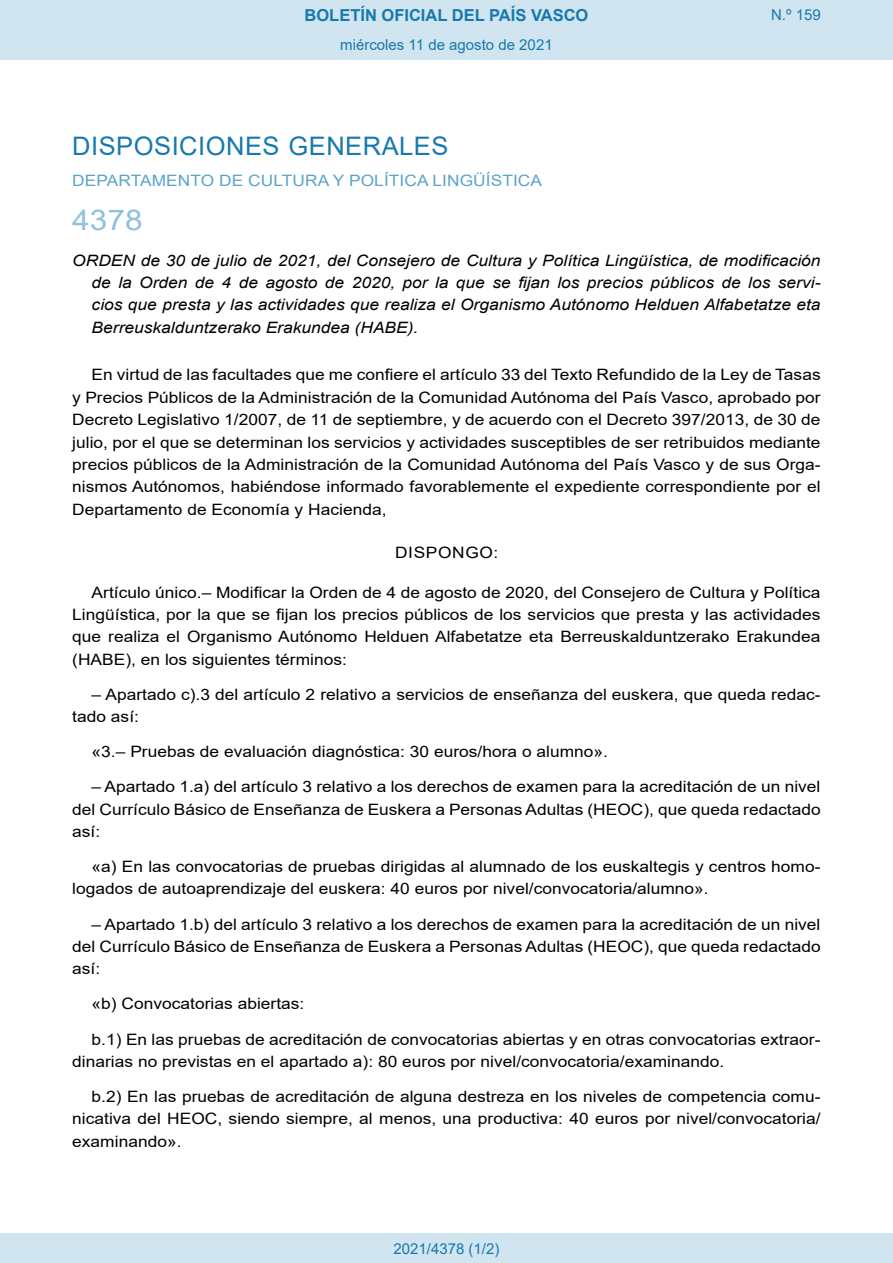
<style>
.page{position:relative;width:893px;height:1263px;background:#fff}
.page>*{position:absolute;margin:0;border:0;box-sizing:border-box;transform-origin:0 0}
.BOPVOrden{font:28.5px "Arial";color:#90c0db;scale:1.11 1}
.BOPVSeccion{font:25.5px "Arial";letter-spacing:.02em;color:#1879ad}
.t1{font:700 16.5px "Arial";color:#1879ad}
.BOPVDetalle{font:15.6px/22.4px "Arial";color:#000;text-align:justify;scale:1.11 1}
.BOPVTitulo{font:italic 15.6px/22.4px "Arial";color:#000;text-align:justify;scale:1.11 1}
.BOPVOrganismo{font:15.6px "Arial";letter-spacing:.005em;color:#5ea4ca;scale:1.11 1}
.BOPVClave{font:15.6px "Arial";letter-spacing:.035em;color:#000;scale:1.11 1}
.Paginacion_Centro{font:15px "Arial";color:#1879ad}
</style>
<div class="page">
<div style="left:0;top:0;width:893px;height:60px;background:#d0e5f0"></div>
<div style="left:0;top:1233px;width:893px;height:30px;background:#d0e5f0"></div>
<p class="t1" style="left:305px;top:3px;width:285px">BOLETÍN OFICIAL DEL PAÍS VASCO</p>
<p class="Paginacion_Centro" style="left:340px;top:35px;width:214px">miércoles 11 de agosto de 2021</p>
<p class="Paginacion_Centro" style="left:771px;top:5px;width:51px">N.º 159</p>
<p class="BOPVSeccion" style="left:72px;top:128px;width:378px">DISPOSICIONES GENERALES</p>
<p class="BOPVOrganismo" style="left:72px;top:170px;width:425px">DEPARTAMENTO DE CULTURA Y POLÍTICA LINGÜÍSTICA</p>
<p class="BOPVOrden" style="left:72px;top:201px;width:65px">4378</p>
<p class="BOPVTitulo" style="left:92px;top:249px;width:658px;text-indent:-19px">ORDEN de 30 de julio de 2021, del Consejero de Cultura y Política Lingüística, de modificación de la Orden de 4 de agosto de 2020, por la que se fijan los precios públicos de los servi&shy;cios que presta y las actividades que realiza el Organismo Autónomo Helduen Alfabetatze eta Berreuskalduntzerako Erakundea (HABE).</p>
<p class="BOPVDetalle" style="left:72px;top:364px;width:676px;text-indent:19px">En virtud de las facultades que me confiere el artículo 33 del Texto Refundido de la Ley de Tasas y Precios Públicos de la Administración de la Comunidad Autónoma del País Vasco, aprobado por Decreto Legislativo 1/2007, de 11 de septiembre, y de acuerdo con el Decreto 397/2013, de 30 de julio, por el que se determinan los servicios y actividades susceptibles de ser retribuidos mediante precios públicos de la Administración de la Comunidad Autónoma del País Vasco y de sus Orga&shy;nismos Autónomos, habiéndose informado favorablemente el expediente correspondiente por el Departamento de Economía y Hacienda,</p>
<p class="BOPVClave" style="left:395px;top:542px;width:94px">DISPONGO:</p>
<p class="BOPVDetalle" style="left:72px;top:581px;width:676px;text-indent:19px">Artículo único.– Modificar la Orden de 4 de agosto de 2020, del Consejero de Cultura y Política Lingüística, por la que se fijan los precios públicos de los servicios que presta y las actividades que realiza el Organismo Autónomo Helduen Alfabetatze eta Berreuskalduntzerako Erakundea (HABE), en los siguientes términos:</p>
<p class="BOPVDetalle" style="left:72px;top:683px;width:676px;text-indent:19px">– Apartado c).3 del artículo 2 relativo a servicios de enseñanza del euskera, que queda redac&shy;tado así:</p>
<p class="BOPVDetalle" style="left:92px;top:740px;width:467px">«3.– Pruebas de evaluación diagnóstica: 30 euros/hora o alumno».</p>
<p class="BOPVDetalle" style="left:72px;top:775px;width:676px;text-indent:19px">– Apartado 1.a) del artículo 3 relativo a los derechos de examen para la acreditación de un nivel del Currículo Básico de Enseñanza de Euskera a Personas Adultas (HEOC), que queda redactado así:</p>
<p class="BOPVDetalle" style="left:72px;top:855px;width:676px;text-indent:19px">«a) En las convocatorias de pruebas dirigidas al alumnado de los euskaltegis y centros homo&shy;logados de autoaprendizaje del euskera: 40 euros por nivel/convocatoria/alumno».</p>
<p class="BOPVDetalle" style="left:72px;top:913px;width:676px;text-indent:19px">– Apartado 1.b) del artículo 3 relativo a los derechos de examen para la acreditación de un nivel del Currículo Básico de Enseñanza de Euskera a Personas Adultas (HEOC), que queda redactado así:</p>
<p class="BOPVDetalle" style="left:92px;top:993px;width:193px">«b) Convocatorias abiertas:</p>
<p class="BOPVDetalle" style="left:72px;top:1028px;width:676px;text-indent:19px">b.1) En las pruebas de acreditación de convocatorias abiertas y en otras convocatorias extraor&shy;dinarias no previstas en el apartado a): 80 euros por nivel/convocatoria/examinando.</p>
<p class="BOPVDetalle" style="left:72px;top:1085px;width:676px;text-indent:19px">b.2) En las pruebas de acreditación de alguna destreza en los niveles de competencia comu&shy;nicativa del HEOC, siendo siempre, al menos, una productiva: 40 euros por nivel/convocatoria/ examinando».</p>
<p class="Paginacion_Centro" style="left:393px;top:1238px;width:107px">2021/4378 (1/2)</p>
</div>
